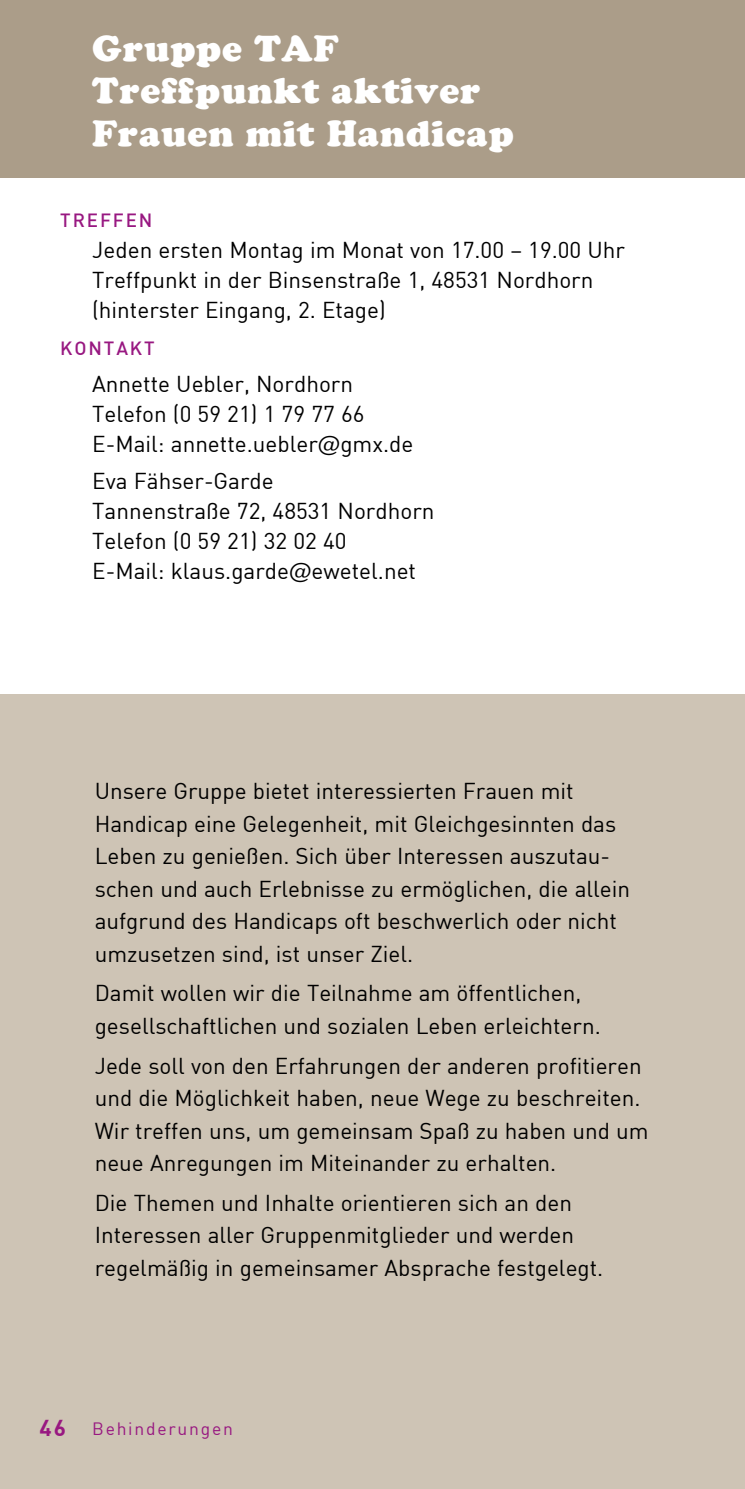
<style>
.page{position:relative;width:745px;height:1489px;background:#fff}
.page>*{position:absolute;margin:0;border:0;box-sizing:border-box;transform-origin:0 0}
.t1{font:900 37.5px/42.5px "Cooper";letter-spacing:.025em;color:#fff}
.t2{font:22.5px/32.5px "DIN";color:#000}
.t3{font:500 18.75px "DIN";letter-spacing:.1em;color:#981881}
.t4{font:17.5px "DIN";letter-spacing:.1em;color:#981881}
.s1{font-family:"Humanist 777 BT Roman B"}
.s2{font-weight:700;font-size:22.5px}
</style>
<div class="page">
<div style="left:0;top:694px;width:744px;height:794px;background:#cec4b5"></div>
<div style="left:0;top:0;width:744px;height:177px;background:#ab9d89"></div>
<hr style="left:744px;top:694px;width:1px;height:794px;background:#cec4b5">
<hr style="left:744px;top:0;width:1px;height:177px;background:#ab9d89">
<h1 class="t1" style="left:92px;top:27px;width:423px">Gruppe TAF<br>Treffpunkt aktiver<br>Frauen mit Handicap</h1>
<p class="t3" style="left:60px;top:212px;width:94px">TREFFEN</p>
<p class="t2" style="left:92px;top:236px;width:534px;line-height:30px">Jeden ersten Montag im Monat von 17.00 – 19.00 Uhr<br>Treffpunkt in der Binsenstraße 1, 48531 Nordhorn (hinterster Eingang, 2. Etage)</p>
<p class="t3" style="left:60px;top:339px;width:96px">KONTAKT</p>
<p class="t2" style="left:92px;top:370px;width:322px;line-height:30px">Annette Uebler, Nordhorn<br>Telefon (0 59 21) 1 79 77 66<br>E-Mail: annette.uebler<span class="s1">@</span>gmx.de</p>
<p class="t2" style="left:92px;top:467px;width:343px;line-height:30px">Eva Fähser-Garde<br>Tannenstraße 72, 48531 Nordhorn<br>Telefon (0 59 21) 32 02 40<br>E-Mail: klaus.garde<span class="s1">@</span>ewetel.net</p>
<p class="t2" style="left:95px;top:776px;width:536px">Unsere Gruppe bietet interessierten Frauen mit Handicap eine Gelegenheit, mit Gleichgesinnten das Leben zu genießen. Sich über Interessen auszutau&shy;schen und auch Erlebnisse zu ermöglichen, die allein aufgrund des Handicaps oft beschwerlich oder nicht umzusetzen sind, ist unser Ziel.</p>
<p class="t2" style="left:95px;top:978px;width:507px">Damit wollen wir die Teilnahme am öffentlichen, gesellschaftlichen und sozialen Leben erleichtern.</p>
<p class="t2" style="left:95px;top:1050px;width:555px">Jede soll von den Erfahrungen der anderen profitieren und die Möglichkeit haben, neue Wege zu beschreiten.<br>Wir treffen uns, um gemeinsam Spaß zu haben und um neue Anregungen im Miteinander zu erhalten.</p>
<p class="t2" style="left:95px;top:1187px;width:510px">Die Themen und Inhalte orientieren sich an den<br>Interessen aller Gruppenmitglieder und werden regelmäßig in gemeinsamer Absprache festgelegt.</p>
<p class="t4" style="left:39px;top:1421px;width:195px"><span class="s2">46</span> Behinderungen</p>
</div>
